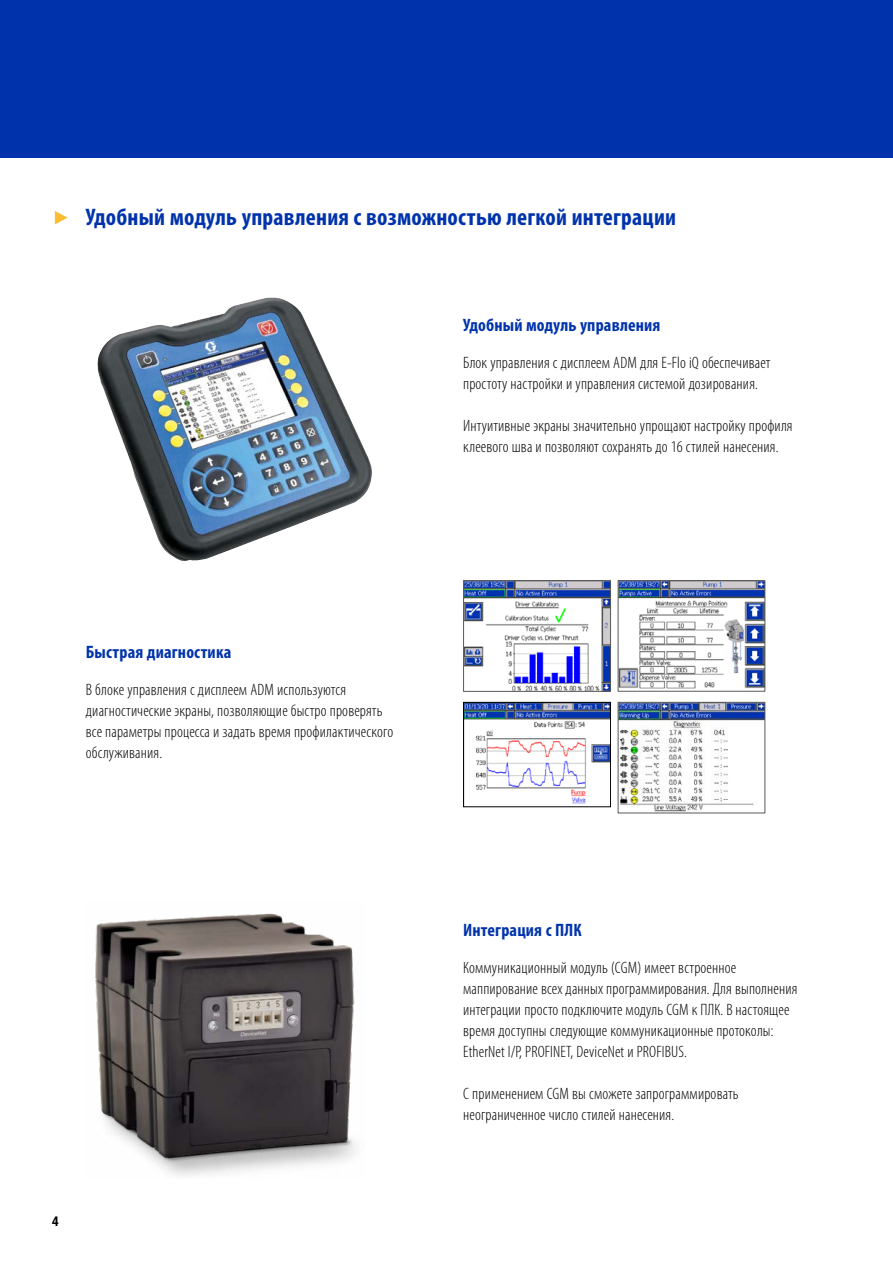
<style>
.page{position:relative;width:893px;height:1263px;background:#fff}
.page>*{position:absolute;margin:0;border:0;box-sizing:border-box;transform-origin:0 0}
.t1{font:700 condensed 24px "Myriad Pro";letter-spacing:.01em;color:#0033ab}
.t2{font:700 condensed 18px "Myriad Pro";letter-spacing:.01em;color:#0033ab}
.t3{font:300 condensed 16.5px/21px "Myriad Pro";letter-spacing:.01em;color:#000}
.t4{font:700 condensed 13.5px "Helvetica Neue LT Std";color:#000}
</style>
<div class="page">
<div style="left:0;top:0;width:893px;height:157px;background:#0033ab"></div>
<img style="left:97px;top:297px;width:275px;height:264px">
<img style="left:95px;top:913px;width:261px;height:263px">
<img style="left:465px;top:582px;width:144px;height:108px">
<div style="left:463px;top:580px;width:148px;height:112px;border:1px solid #595959"></div>
<img style="left:620px;top:582px;width:143px;height:107px">
<div style="left:618px;top:580px;width:147px;height:112px;border:1px solid #595959"></div>
<img style="left:465px;top:704px;width:144px;height:100px">
<div style="left:463px;top:702px;width:148px;height:105px;border:1px solid #000"></div>
<img style="left:620px;top:704px;width:143px;height:107px">
<div style="left:618px;top:702px;width:147px;height:111px;border:1px solid #595959"></div>
<hr style="left:892px;top:963px;width:1px;height:216px;background:#e6e7e8">
<svg style="left:55px;top:211px;width:13px;height:13px"></svg>
<h1 class="t1" style="left:86px;top:202px;width:592px">Удобный модуль управления с возможностью легкой интеграции</h1>
<p class="t2" style="left:463px;top:314px;width:199px">Удобный модуль управления</p>
<p class="t3" style="left:463px;top:352px;width:309px">Блок управления с дисплеем ADM для E-Flo iQ обеспечивает простоту настройки и управления системой дозирования.</p>
<p class="t3" style="left:463px;top:415px;width:331px">Интуитивные экраны значительно упрощают настройку профиля клеевого шва и позволяют сохранять до 16 стилей нанесения.</p>
<p class="t2" style="left:86px;top:641px;width:147px">Быстрая диагностика</p>
<p class="t3" style="left:86px;top:679px;width:309px">В блоке управления с дисплеем ADM используются диагностические экраны, позволяющие быстро проверять все параметры процесса и задать время профилактического обслуживания.</p>
<p class="t4" style="left:52px;top:1213px;width:8px">4</p>
<p class="t2" style="left:463px;top:919px;width:120px">Интеграция с ПЛК</p>
<p class="t3" style="left:463px;top:956px;width:336px">Коммуникационный модуль (CGM) имеет встроенное маппирование всех данных программирования. Для выполнения интеграции просто подключите модуль CGM к ПЛК. В настоящее время доступны следующие коммуникационные протоколы:<br>EtherNet I/P, PROFINET, DeviceNet и PROFIBUS.</p>
<p class="t3" style="left:463px;top:1082px;width:277px">С применением CGM вы сможете запрограммировать неограниченное число стилей нанесения.</p>
</div>
